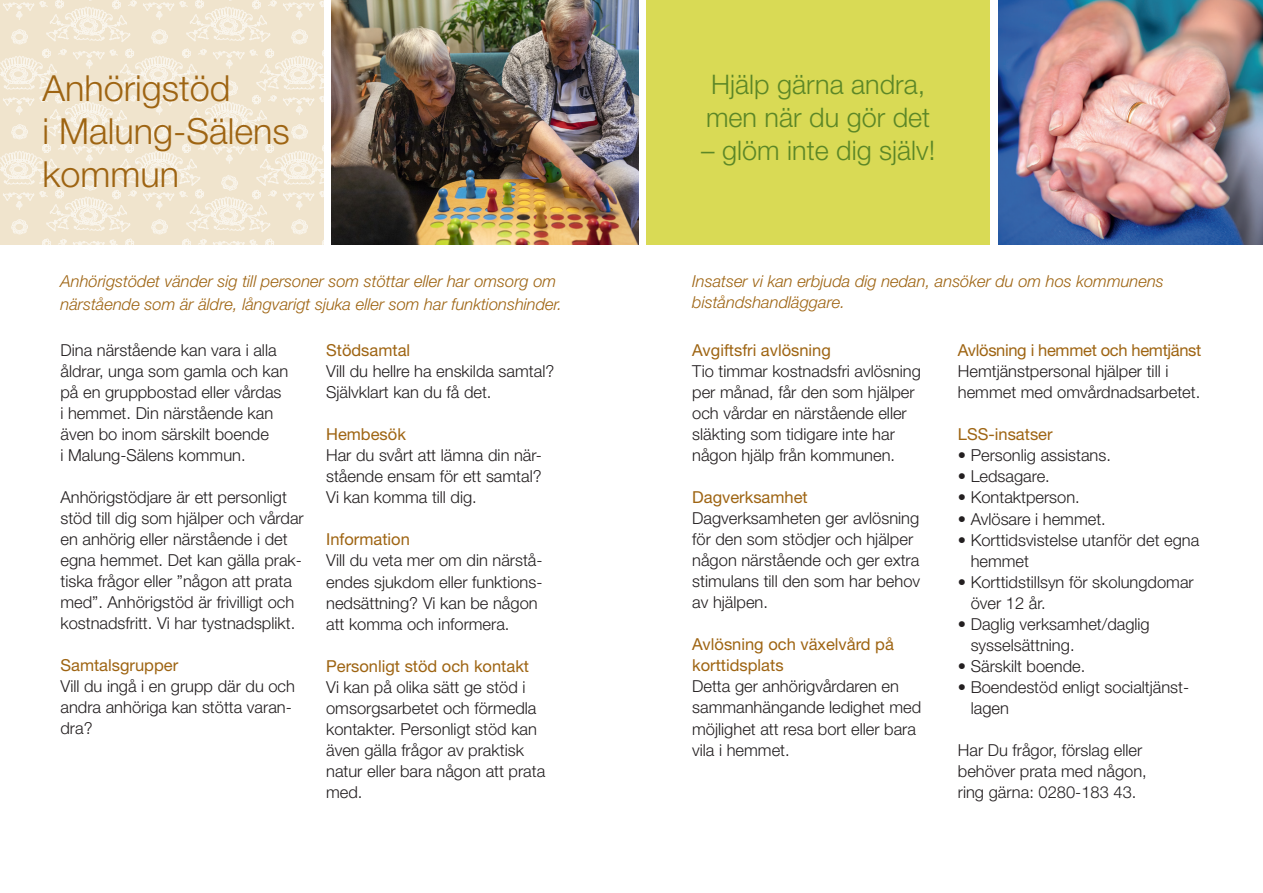
<style>
.page{position:relative;width:1263px;height:893px;background:#fff}
.page>*{position:absolute;margin:0;border:0;box-sizing:border-box;transform-origin:0 0}
.t1{font:300 36px/43.2px "Helvetica Neue";color:#9e6412}
.t2{font:300 27px/33px "Helvetica Neue";color:#5c8727}
.t3{font:300 16.5px/21px "Helvetica Neue";color:#231f20}
.t4{font:italic 300 16.5px/22.5px "Helvetica Neue";color:#9e6412}
.t5{font:16.5px/21px "Helvetica Neue";color:#9e6412}
.t6{font:16.5px "Helvetica Neue";letter-spacing:-.02em;color:#9e6412}
</style>
<div class="page">
<svg style="left:0;top:0;width:323px;height:244px;background:#f1e7d3"></svg>
<div style="left:647px;top:0;width:343px;height:244px;background:#d9da55"></div>
<img style="left:998px;top:0;width:265px;height:244px">
<img style="left:332px;top:0;width:306px;height:244px">
<h1 class="t1" style="left:43px;top:65px;width:249px">Anhörigstöd<br>i Malung-Sälens kommun</h1>
<h2 class="t2" style="left:706px;top:67px;width:226px">Hjälp gärna andra, men när du gör det</h2>
<h2 class="t2" style="left:701px;top:133px;width:236px">– glöm inte dig själv!</h2>
<p class="t4" style="left:60px;top:270px;width:503px">Anhörigstödet vänder sig till personer som stöttar eller har omsorg om närstående som är äldre, långvarigt sjuka eller som har funktionshinder.</p>
<p class="t4" style="left:692px;top:271px;width:473px;line-height:21px">Insatser vi kan erbjuda dig nedan, ansöker du om hos kommunens biståndshandläggare.</p>
<p class="t3" style="left:60px;top:340px;width:229px">Dina närstående kan vara i alla åldrar, unga som gamla och kan på en gruppbostad eller vårdas i hemmet. Din närstående kan även bo inom särskilt boende<br>i Malung-Sälens kommun.</p>
<p class="t3" style="left:60px;top:487px;width:245px">Anhörigstödjare är ett personligt stöd till dig som hjälper och vårdar en anhörig eller närstående i det egna hemmet. Det kan gälla prak&shy;tiska frågor eller ”någon att prata med”. Anhörigstöd är frivilligt och kostnadsfritt. Vi har tystnadsplikt.</p>
<p class="t5" style="left:60px;top:655px;width:119px">Samtalsgrupper</p>
<p class="t3" style="left:60px;top:676px;width:236px">Vill du ingå i en grupp där du och andra anhöriga kan stötta varan&shy;dra?</p>
<p class="t5" style="left:326px;top:340px;width:86px">Stödsamtal</p>
<p class="t3" style="left:326px;top:361px;width:230px">Vill du hellre ha enskilda samtal?<br>Självklart kan du få det.</p>
<p class="t5" style="left:326px;top:424px;width:81px">Hembesök</p>
<p class="t3" style="left:326px;top:445px;width:217px;text-align:justify">Har du svårt att lämna din när&shy;stående ensam för ett samtal?<br>Vi kan komma till dig.</p>
<p class="t5" style="left:326px;top:529px;width:85px">Information</p>
<p class="t3" style="left:326px;top:550px;width:216px">Vill du veta mer om din närstå&shy;endes sjukdom eller funktions&shy;nedsättning? Vi kan be någon att komma och informera.</p>
<p class="t5" style="left:326px;top:655px;width:204px">Personligt stöd och kontakt</p>
<p class="t3" style="left:326px;top:676px;width:221px">Vi kan på olika sätt ge stöd i omsorgsarbetet och förmedla kontakter. Personligt stöd kan även gälla frågor av praktisk natur eller bara någon att prata med.</p>
<p class="t5" style="left:692px;top:340px;width:140px">Avgiftsfri avlösning</p>
<p class="t3" style="left:692px;top:361px;width:230px">Tio timmar kostnadsfri avlösning per månad, får den som hjälper och vårdar en närstående eller släkting som tidigare inte har någon hjälp från kommunen.</p>
<p class="t5" style="left:692px;top:487px;width:117px">Dagverksamhet</p>
<p class="t3" style="left:692px;top:508px;width:229px">Dagverksamheten ger avlösning för den som stödjer och hjälper någon närstående och ger extra stimulans till den som har behov av hjälpen.</p>
<p class="t5" style="left:692px;top:634px;width:203px">Avlösning och växelvård på korttidsplats</p>
<p class="t3" style="left:692px;top:676px;width:230px">Detta ger anhörigvårdaren en sammanhängande ledighet med möjlighet att resa bort eller bara vila i hemmet.</p>
<p class="t6" style="left:958px;top:341px;width:245px">Avlösning i hemmet och hemtjänst</p>
<p class="t3" style="left:958px;top:361px;width:244px">Hemtjänstpersonal hjälper till i hemmet med omvårdnadsarbetet.</p>
<p class="t5" style="left:958px;top:424px;width:96px">LSS-insatser</p>
<p class="t3" style="left:958px;top:445px;width:155px">• Personlig assistans.</p>
<p class="t3" style="left:958px;top:466px;width:94px">• Ledsagare.</p>
<p class="t3" style="left:958px;top:487px;width:123px">• Kontaktperson.</p>
<p class="t3" style="left:958px;top:508px;width:149px">• Avlösare i hemmet.</p>
<p class="t3" style="left:971px;top:529px;width:230px;text-indent:-13px">• Korttidsvistelse utanför det egna hemmet</p>
<p class="t3" style="left:971px;top:571px;width:225px;text-indent:-13px">• Korttidstillsyn för skolungdomar över 12 år.</p>
<p class="t3" style="left:971px;top:613px;width:181px;text-indent:-13px">• Daglig verksamhet/daglig sysselsättning.</p>
<p class="t3" style="left:958px;top:655px;width:129px">• Särskilt boende.</p>
<p class="t3" style="left:971px;top:676px;width:220px;text-indent:-13px">• Boendestöd enligt socialtjänst&shy;lagen</p>
<p class="t3" style="left:958px;top:739px;width:190px">Har Du frågor, förslag eller behöver prata med någon, ring gärna: 0280-183 43.</p>
</div>
